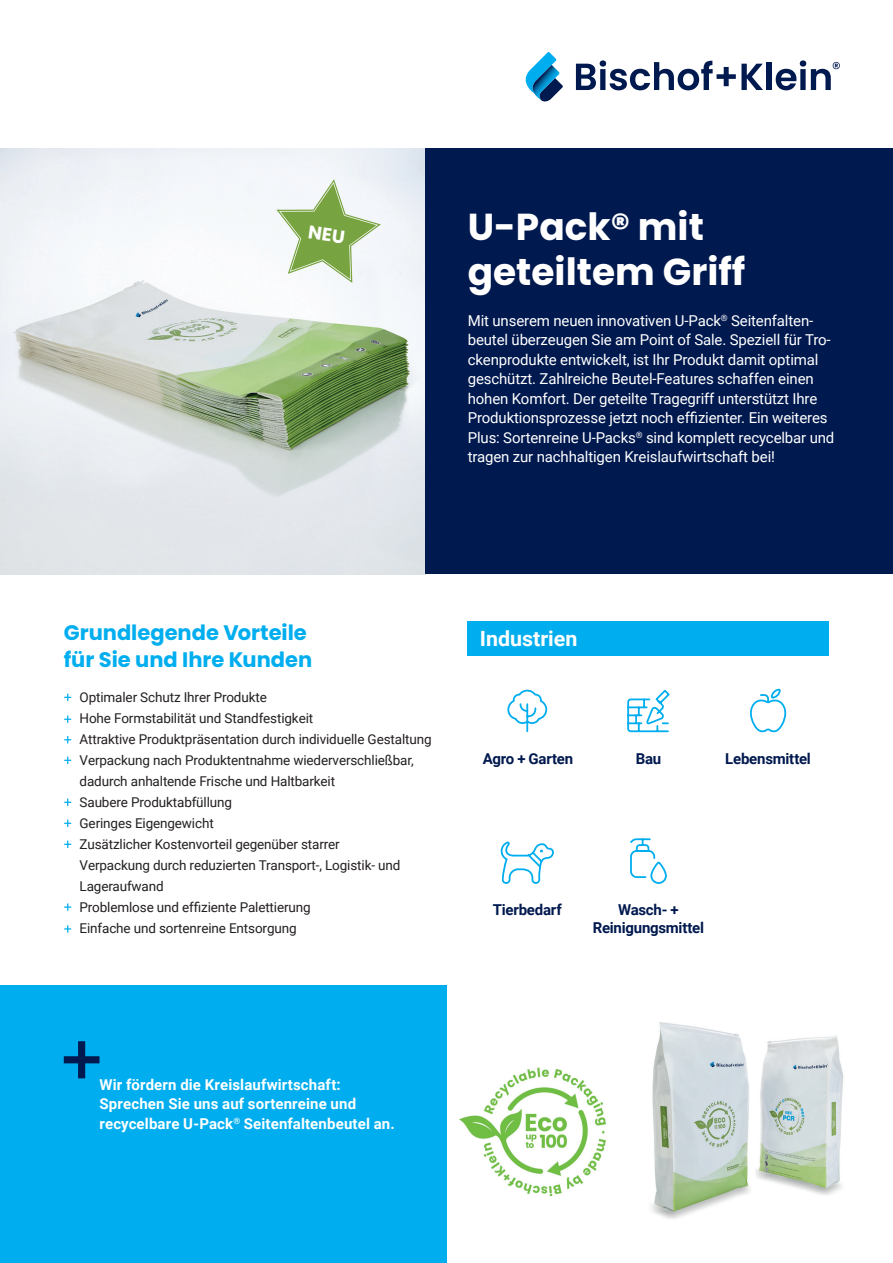
<style>
.page{position:relative;width:893px;height:1263px;background:#fff}
.page>*{position:absolute;margin:0;border:0;box-sizing:border-box;transform-origin:0 0}
.t1{font:700 37.5px/45px "Poppins";color:#fff}
.t2{font:700 21px/27px "Poppins";color:#00aeef}
.t3{font:700 21px "Roboto";color:#fff}
.t4{font:15px/19.5px "Roboto";letter-spacing:-.01em;color:#fff}
.t5{font:700 15px/19.5px "Roboto";letter-spacing:.01em;color:#fff}
.t6{font:700 15px/18px "Roboto";letter-spacing:-.015em;color:#00194f;text-align:center}
.t7{font:13.5px/21px "Roboto";letter-spacing:-.01em;color:#231f20}
</style>
<div class="page">
<img style="left:651px;top:1022px;width:193px;height:197px">
<img style="left:0;top:149px;width:425px;height:425px">
<div style="left:0;top:986px;width:446px;height:277px;background:#00aeef"></div>
<div style="left:425px;top:149px;width:468px;height:425px;background:#00194f"></div>
<div style="left:468px;top:621px;width:361px;height:35px;background:#00aeef"></div>
<svg style="left:576px;top:60px;width:187px;height:30px"></svg>
<div style="left:766px;top:62px;width:6px;height:28px;background:#00194f"></div>
<svg style="left:776px;top:60px;width:64px;height:30px"></svg>
<svg style="left:525px;top:52px;width:38px;height:50px"></svg>
<svg style="left:507px;top:690px;width:40px;height:42px"></svg>
<svg style="left:627px;top:690px;width:43px;height:42px"></svg>
<svg style="left:750px;top:689px;width:36px;height:43px"></svg>
<svg style="left:501px;top:841px;width:53px;height:43px"></svg>
<svg style="left:630px;top:838px;width:37px;height:46px"></svg>
<img style="left:460px;top:1067px;width:146px;height:129px">
<svg style="left:64px;top:1041px;width:35px;height:37px"></svg>
<svg style="left:64px;top:694px;width:7px;height:7px"></svg>
<svg style="left:64px;top:715px;width:7px;height:8px"></svg>
<svg style="left:64px;top:736px;width:7px;height:7px"></svg>
<svg style="left:64px;top:757px;width:7px;height:7px"></svg>
<svg style="left:64px;top:799px;width:7px;height:7px"></svg>
<svg style="left:64px;top:820px;width:7px;height:7px"></svg>
<svg style="left:64px;top:841px;width:7px;height:7px"></svg>
<svg style="left:64px;top:903px;width:7px;height:8px"></svg>
<svg style="left:64px;top:925px;width:7px;height:8px"></svg>
<svg style="left:276px;top:179px;width:105px;height:104px"></svg>
<h1 class="t1" style="left:468px;top:205px;width:279px">U-Pack® mit geteiltem Griff</h1>
<p class="t4" style="left:468px;top:310px;width:368px">Mit unserem neuen innovativen U-Pack<sup>®</sup> Seitenfalten&shy;beutel überzeugen Sie am Point of Sale. Speziell für Tro&shy;ckenprodukte entwickelt, ist Ihr Produkt damit optimal geschützt. Zahlreiche Beutel-Features schaffen einen hohen Komfort. Der geteilte Tragegriff unterstützt Ihre Produktionsprozesse jetzt noch effizienter. Ein weiteres Plus: Sortenreine U-Packs<sup>®</sup> sind komplett recycelbar und tragen zur nachhaltigen Kreislaufwirtschaft bei!</p>
<h2 class="t2" style="left:64px;top:619px;width:250px">Grundlegende Vorteile für Sie und Ihre Kunden</h2>
<h2 class="t3" style="left:480px;top:624px;width:99px">Industrien</h2>
<p class="t7" style="left:80px;top:686px;width:354px">Optimaler Schutz Ihrer Produkte<br>Hohe Formstabilität und Standfestigkeit<br>Attraktive Produktpräsentation durch individuelle Gestaltung Verpackung nach Produktentnahme wiederverschließbar, dadurch anhaltende Frische und Haltbarkeit<br>Saubere Produktabfüllung<br>Geringes Eigengewicht<br>Zusätzlicher Kostenvorteil gegenüber starrer<br>Verpackung durch reduzierten Transport-, Logistik- und Lageraufwand<br>Problemlose und effiziente Palettierung<br>Einfache und sortenreine Entsorgung</p>
<p class="t6" style="left:483px;top:749px;width:92px">Agro + Garten</p>
<p class="t6" style="left:636px;top:749px;width:27px">Bau</p>
<p class="t6" style="left:493px;top:900px;width:70px">Tierbedarf</p>
<p class="t6" style="left:593px;top:900px;width:113px">Wasch- +<br>Reinigungsmittel</p>
<p class="t6" style="left:725px;top:749px;width:87px">Lebensmittel</p>
<p class="t5" style="left:99px;top:1074px;width:297px">Wir fördern die Kreislaufwirtschaft:<br>Sprechen Sie uns auf sortenreine und recycelbare U-Pack<sup>®</sup> Seitenfaltenbeutel an.</p>
</div>
